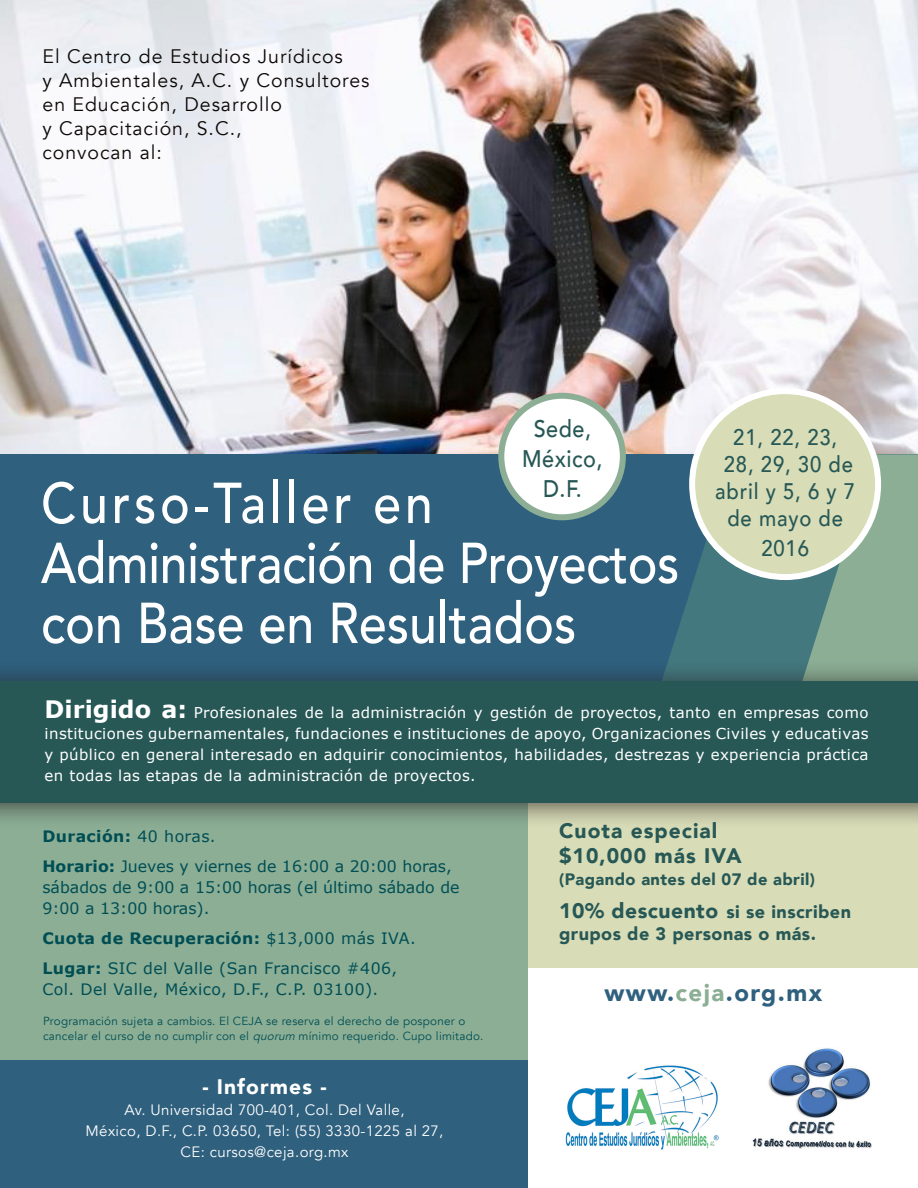
<style>
.page{position:relative;width:918px;height:1188px;background:#fff}
.page>*{position:absolute;margin:0;border:0;box-sizing:border-box;transform-origin:0 0}
.t1{font:500 57px "Avenir";color:#fff;scale:.88 1}
.t2{font:500 57px "Avenir";letter-spacing:.075em;color:#fff;scale:.88 1}
.t3{font:500 24px "Avenir";letter-spacing:.025em;color:#275855;scale:.9 1}
.t4{font:900 24px "Avenir";letter-spacing:.06em;color:#2f607e}
.t5{font:500 22.5px/27px "Avenir";letter-spacing:.04em;color:#275855;text-align:center;scale:.9 1}
.t6{font:900 21px "Avenir";letter-spacing:.05em;color:#275855}
.t7{font:900 21px "Avenir";letter-spacing:.05em;color:#fff}
.t8{font:19.5px "Avenir";letter-spacing:.05em;color:#0c0806}
.t9{font:900 18px "Avenir";letter-spacing:.025em;color:#275855}
.t10{font:900 16.5px "Avenir";letter-spacing:.025em;color:#275855}
.t11{font:15.75px/21px "Verdana";color:#004e54}
.t12{font:15.75px "Verdana";letter-spacing:.025em;color:#004e54}
.t13{font:700 15.75px "Verdana";letter-spacing:.025em;color:#004e54}
.t14{font:15px/21px "Verdana";letter-spacing:.025em;color:#fff;text-align:justify}
.t15{font:15px "Avenir";letter-spacing:.025em;color:#fff}
.t16{font:11.7px "Avenir";letter-spacing:.02em;color:#004e54}
.s1{font-weight:700;font-size:24px}
.s2{font-size:21px}
.s3{font-weight:400}
.s4{font-weight:700}
.s5{color:#8cae95}
.s6{font-style:italic}
</style>
<div class="page">
<div style="left:387px;top:746px;width:531px;height:222px;background:#d8dcb7"></div>
<div style="left:0;top:782px;width:527px;height:333px;background:#8cae95"></div>
<div style="left:0;top:1060px;width:527px;height:128px;background:#2f607e"></div>
<img style="left:0;top:0;width:918px;height:454px">
<div style="left:0;top:454px;width:918px;height:289px;background:#2f607e"></div>
<svg style="left:669px;top:454px;width:126px;height:206px;fill:#43787e"></svg>
<svg style="left:795px;top:454px;width:123px;height:206px;background:#83a793"></svg>
<div style="left:501px;top:396px;width:122px;height:121px;background:#fff;border-radius:50%"></div>
<div style="left:498px;top:393px;width:128px;height:127px;border:6px solid #8cae95;border-radius:50%"></div>
<div style="left:692px;top:391px;width:186px;height:186px;background:#d8dcb7;border-radius:50%"></div>
<div style="left:689px;top:388px;width:192px;height:192px;border:6px solid #fff;border-radius:50%"></div>
<div style="left:0;top:660px;width:918px;height:169px;background:#231f20;opacity:.75"></div>
<div style="left:0;top:681px;width:918px;height:122px;background:#275855"></div>
<img style="left:565px;top:1065px;width:154px;height:85px">
<img style="left:752px;top:1048px;width:119px;height:101px">
<p class="t8" style="left:43px;top:45px;width:302px">El Centro de Estudios Jurídicos</p>
<p class="t8" style="left:43px;top:69px;width:329px">y Ambientales, A.C. y Consultores</p>
<p class="t8" style="left:43px;top:93px;width:241px">en Educación, Desarrollo</p>
<p class="t8" style="left:43px;top:117px;width:201px">y Capacitación, S.C.,</p>
<p class="t8" style="left:43px;top:141px;width:121px">convocan al:</p>
<p class="t3" style="left:534px;top:408px;width:65px">Sede,</p>
<p class="t3" style="left:522px;top:438px;width:91px">México,</p>
<p class="t3" style="left:543px;top:468px;width:44px">D.F.</p>
<p class="t2" style="left:41px;top:454px;width:447px">Curso-Taller en</p>
<p class="t1" style="left:41px;top:514px;width:727px">Administración de Proyectos</p>
<p class="t1" style="left:41px;top:574px;width:610px">con Base en Resultados</p>
<p class="t5" style="left:733px;top:422px;width:117px">21, 22, 23,</p>
<p class="t5" style="left:715px;top:449px;width:157px">28, 29, 30 de abril y 5, 6 y 7</p>
<p class="t5" style="left:727px;top:503px;width:130px">de mayo de</p>
<p class="t5" style="left:761px;top:533px;width:54px">2016</p>
<p class="t14" style="left:45px;top:702px;width:825px"><span class="s1">Dirigido a:</span> Profesionales de la administración y gestión de proyectos, tanto en empresas como instituciones gubernamentales, fundaciones e instituciones de apoyo, Organizaciones Civiles y educativas y público en general interesado en adquirir conocimientos, habilidades, destrezas y experiencia práctica en todas las etapas de la administración de proyectos.</p>
<p class="t6" style="left:559px;top:813px;width:160px">Cuota especial</p>
<p class="t6" style="left:559px;top:838px;width:184px">$10,000 más IVA</p>
<p class="t10" style="left:559px;top:865px;width:257px">(Pagando antes del 07 de abril)</p>
<p class="t9" style="left:559px;top:896px;width:293px"><span class="s2">10% descuento</span> si se inscriben</p>
<p class="t9" style="left:559px;top:918px;width:258px">grupos de 3 personas o más.</p>
<p class="t13" style="left:42px;top:825px;width:175px">Duración: <span class="s3">40 horas.</span></p>
<p class="t11" style="left:42px;top:855px;width:419px"><span class="s4">Horario:</span> Jueves y viernes de 16:00 a 20:00 horas, sábados de 9:00 a 15:00 horas (el último sábado de<br>9:00 a 13:00 horas).</p>
<p class="t13" style="left:42px;top:927px;width:375px">Cuota de Recuperación: <span class="s3">$13,000 más IVA.</span></p>
<p class="t12" style="left:42px;top:957px;width:356px"><span class="s4">Lugar:</span> SIC del Valle (San Francisco #406,</p>
<p class="t12" style="left:42px;top:978px;width:337px">Col. Del Valle, México, D.F., C.P. 03100).</p>
<p class="t4" style="left:605px;top:972px;width:219px">www.<span class="s5">ceja</span>.org.mx</p>
<p class="t16" style="left:43px;top:1014px;width:424px">Programación sujeta a cambios. El CEJA se reserva el derecho de posponer o</p>
<p class="t16" style="left:43px;top:1029px;width:442px">cancelar el curso de no cumplir con el <span class="s6">quorum</span> mínimo requerido. Cupo limitado.</p>
<p class="t7" style="left:202px;top:1069px;width:126px">- Informes -</p>
<p class="t15" style="left:125px;top:1101px;width:281px">Av. Universidad 700-401, Col. Del Valle,</p>
<p class="t15" style="left:86px;top:1122px;width:359px">México, D.F., C.P. 03650, Tel: (55) 3330-1225 al 27,</p>
<p class="t15" style="left:181px;top:1143px;width:169px">CE: cursos@ceja.org.mx</p>
</div>
